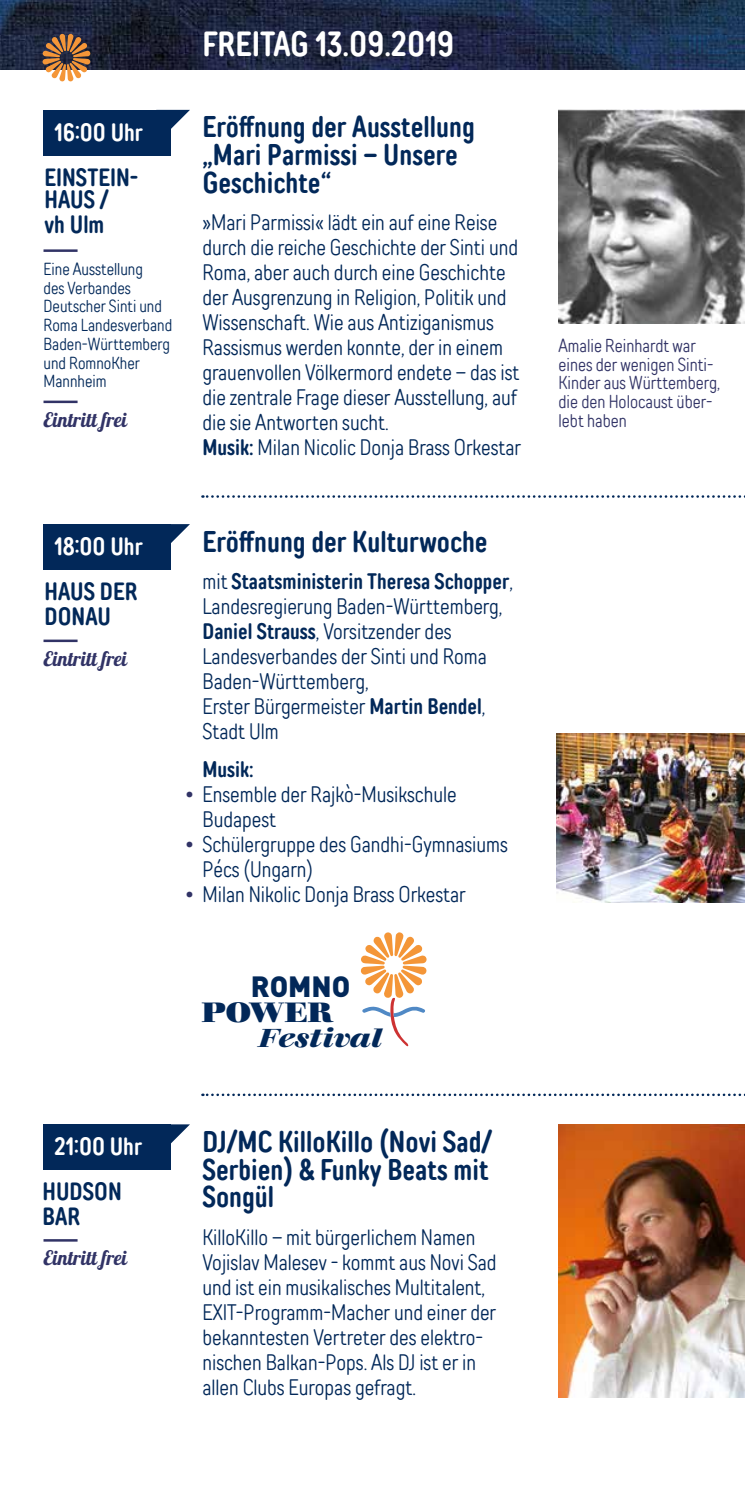
<style>
.page{position:relative;width:745px;height:1489px;background:#fff}
.page>*{position:absolute;margin:0;border:0;box-sizing:border-box;transform-origin:0 0}
.t1{font:35px "TT Rounds Neue Com D Bold";color:#fff}
.t2{font:30px/27.5px "TT Rounds Neue Com D Bold";color:#022859}
.t3{font:30px/49.8px "TT Rounds Neue Com D Bold";color:#313366;text-align:justify}
.t4{font:900 29px "DIN";color:#022859}
.t5{font:800 27.5px "Walbaum 18 pt";letter-spacing:-.015em;color:#022859}
.t6{font:italic 700 25.75px "Walbaum 18 pt";color:#022859}
.t7{font:25px/25px "TT Rounds Neue Com D Bold";color:#022859}
.t8{font:25px "TT Rounds Neue Com D Bold";color:#fff}
.t9{font:300 22.5px/25px "TT Rounds Neue Comp";color:#022859}
.t10{font:22.5px "TT Rounds Neue Com D Bold";color:#022859}
.t11{font:20px "Lobster 1.4";color:#313366}
.t12{font:300 18.75px/18.8px "TT Rounds Neue Comp";color:#313366}
.t13{font:300 17.5px/18.8px "TT Rounds Neue Comp";color:#022859}
.s1{font-family:"TT Rounds Neue Com D Bold";font-weight:400}
.s2{font-family:"TT Rounds Neue Comp";font-weight:300}
</style>
<div class="page">
<img style="left:0;top:0;width:744px;height:69px">
<svg style="left:202px;top:495px;width:543px;height:3px"></svg>
<svg style="left:202px;top:1093px;width:543px;height:2px"></svg>
<img style="left:558px;top:1124px;width:186px;height:273px">
<div style="left:43px;top:110px;width:128px;height:46px;background:#022859"></div>
<div style="left:43px;top:524px;width:128px;height:46px;background:#022859"></div>
<div style="left:43px;top:1124px;width:128px;height:46px;background:#022859"></div>
<svg style="left:171px;top:110px;width:19px;height:19px"></svg>
<svg style="left:171px;top:524px;width:19px;height:19px"></svg>
<svg style="left:171px;top:1124px;width:19px;height:20px"></svg>
<hr style="left:43px;top:249px;width:34px;height:3px;background:#313366">
<hr style="left:43px;top:400px;width:34px;height:3px;background:#313366">
<hr style="left:43px;top:639px;width:34px;height:3px;background:#313366">
<hr style="left:43px;top:1238px;width:34px;height:3px;background:#313366">
<svg style="left:42px;top:33px;width:49px;height:49px;background:#a17a5a"></svg>
<img style="left:558px;top:110px;width:186px;height:213px">
<svg style="left:360px;top:932px;width:67px;height:114px"></svg>
<img style="left:556px;top:733px;width:187px;height:169px">
<h1 class="t1" style="left:202px;top:21px;width:253px">FREITAG 13.09.2019</h1>
<h2 class="t2" style="left:202px;top:113px;width:274px">Eröffnung der Ausstellung „Mari Parmissi – Unsere<br>Geschichte“</h2>
<p class="t9" style="left:202px;top:209px;width:320px">»Mari Parmissi« lädt ein auf eine Reise durch die reiche Geschichte der Sinti und Roma, aber auch durch eine Geschichte der Ausgrenzung in Religion, Politik und Wissenschaft. Wie aus Antiziganismus Rassismus werden konnte, der in einem grauenvollen Völkermord endete – das ist die zentrale Frage dieser Ausstellung, auf die sie Antworten sucht.<br><span class="s1">Musik:</span> Milan Nicolic Donja Brass Orkestar</p>
<p class="t8" style="left:54px;top:116px;width:90px">16:00 Uhr</p>
<p class="t7" style="left:44px;top:166px;width:95px;line-height:22.5px">EINSTEIN-<br>HAUS /</p>
<p class="t7" style="left:44px;top:212px;width:61px">vh Ulm</p>
<p class="t13" style="left:43px;top:259px;width:130px">Eine Ausstellung<br>des Verbandes<br>Deutscher Sinti und<br>Roma Landesverband<br>Baden-Württemberg und RomnoKher<br>Mannheim</p>
<p class="t12" style="left:558px;top:336px;width:163px">Amalie Reinhardt war eines der wenigen Sinti-<br>Kinder aus Württemberg, die den Holocaust über-</p>
<p class="t11" style="left:43px;top:407px;width:85px">Eintritt frei</p>
<p class="t12" style="left:558px;top:411px;width:70px">lebt haben</p>
<p class="t8" style="left:54px;top:530px;width:90px">18:00 Uhr</p>
<p class="t7" style="left:44px;top:578px;width:95px">HAUS DER<br>DONAU</p>
<p class="t11" style="left:43px;top:645px;width:85px">Eintritt frei</p>
<p class="t8" style="left:54px;top:1130px;width:89px">21:00 Uhr</p>
<p class="t7" style="left:43px;top:1178px;width:81px">HUDSON<br>BAR</p>
<p class="t11" style="left:43px;top:1245px;width:85px">Eintritt frei</p>
<h2 class="t3" style="left:183px;top:769px;width:14px">• • •</h2>
<h2 class="t2" style="left:202px;top:527px;width:286px">Eröffnung der Kulturwoche</h2>
<p class="t10" style="left:202px;top:567px;width:312px"><span class="s2">mit</span> Staatsministerin Theresa Schopper<span class="s2">,</span></p>
<p class="t9" style="left:202px;top:593px;width:301px">Landesregierung Baden-Württemberg,<br><span class="s1">Daniel Strauss</span>, Vorsitzender des<br>Landesverbandes der Sinti und Roma<br>Baden-Württemberg,<br>Erster Bürgermeister <span class="s1">Martin Bendel</span>,<br>Stadt Ulm</p>
<p class="t10" style="left:202px;top:754px;width:53px">Musik:</p>
<p class="t9" style="left:202px;top:781px;width:307px">Ensemble der Rajkò-Musikschule<br>Budapest<br>Schülergruppe des Gandhi-Gymnasiums<br>Pécs (Ungarn)<br>Milan Nikolic Donja Brass Orkestar</p>
<p class="t4" style="left:251px;top:966px;width:101px">ROMNO</p>
<p class="t6" style="left:258px;top:1016px;width:125px">Festival</p>
<p class="t5" style="left:201px;top:989px;width:133px">POWER</p>
<h2 class="t2" style="left:202px;top:1127px;width:291px;text-align:justify">DJ/MC KilloKillo (Novi Sad/ Serbien) &amp; Funky Beats mit Songül</h2>
<p class="t9" style="left:202px;top:1223px;width:295px">KilloKillo – mit bürgerlichem Namen Vojislav Malesev - kommt aus Novi Sad und ist ein musikalisches Multitalent, EXIT-Programm-Macher und einer der bekanntesten Vertreter des elektro&shy;nischen Balkan-Pops. Als DJ ist er in allen Clubs Europas gefragt.</p>
</div>
